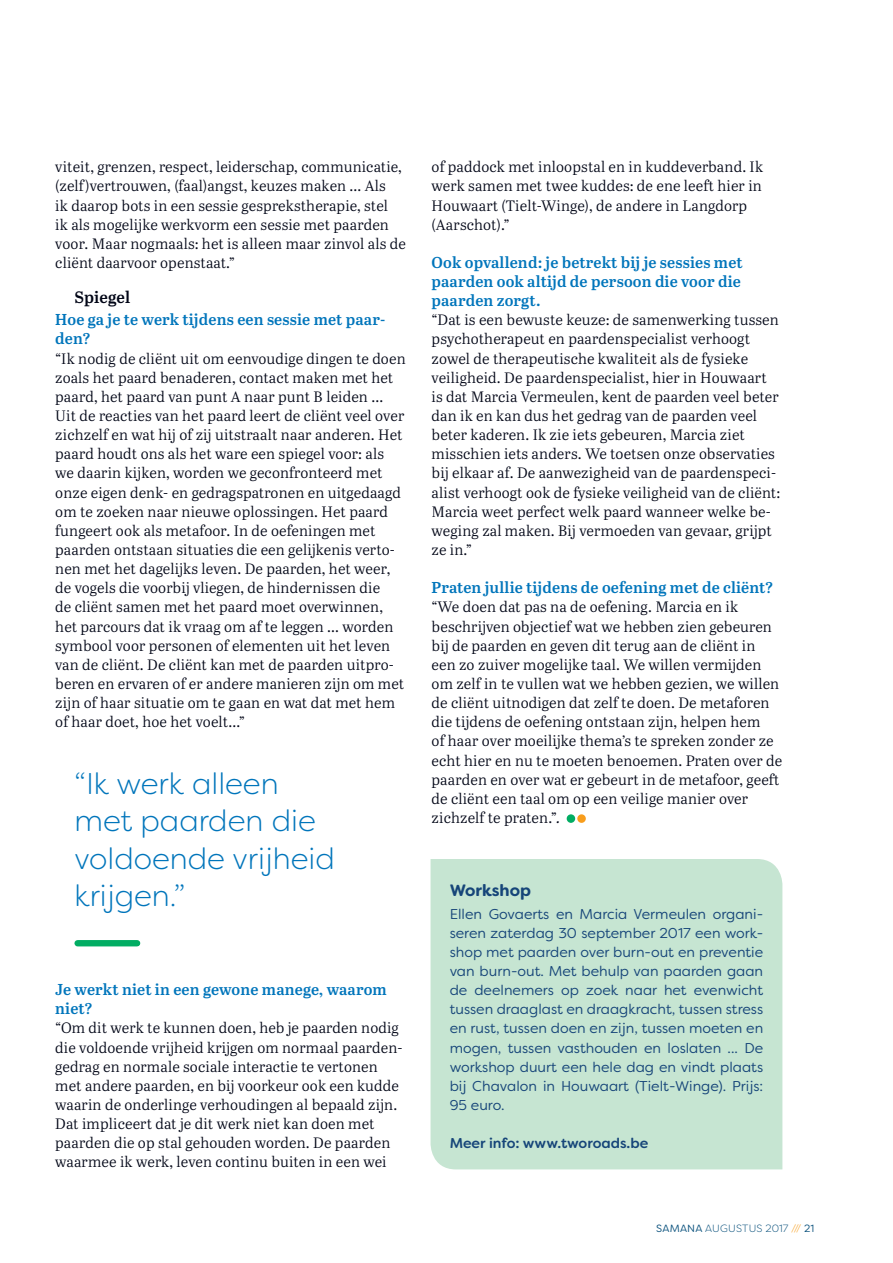
<style>
.page{position:relative;width:893px;height:1263px;background:#fff}
.page>*{position:absolute;margin:0;border:0;box-sizing:border-box;transform-origin:0 0}
.t1{font:300 30px/37.5px "Filson Soft";color:#0075bb}
.t2{font:700 16.5px "Filson Soft";color:#164579}
.t3{font:600 15.75px/19.2px "Abril Text";letter-spacing:.01em;color:#0075bb}
.t4{font:15px/19.2px "Abril Text Lt";letter-spacing:.01em;color:#000516}
.t5{font:14.25px/19.2px "Filson Soft";color:#164579;text-align:justify}
.t6{font:500 14.25px "Filson Soft";color:#164579}
.t7{font:300 10.5px "Filson Soft";letter-spacing:.02em;color:#074f7b}
.s1{font-style:italic}
.s2{font-weight:400}
.s3{color:#f89d1c}
</style>
<div class="page">
<div style="left:431px;top:859px;width:351px;height:310px;background:#c6e5d2"></div>
<div style="left:567px;top:814px;width:8px;height:9px;background:#01ad63;border-radius:50%"></div>
<div style="left:577px;top:814px;width:9px;height:9px;background:#f89d1c;border-radius:50%"></div>
<svg style="left:78px;top:940px;width:63px;height:6px"></svg>
<p class="t4" style="left:55px;top:157px;width:352px">viteit, grenzen, respect, leiderschap, communicatie, (zelf)vertrouwen, (faal)angst, keuzes maken … Als<br>ik daarop bots in een sessie gesprekstherapie, stel<br>ik als mogelijke werkvorm een sessie met paarden voor. Maar nogmaals: het is alleen maar zinvol als de cliënt daarvoor openstaat.”</p>
<p class="t3" style="left:55px;top:309px;width:332px">Hoe ga je te werk tijdens een sessie met paar&shy;den?</p>
<p class="t4" style="left:55px;top:348px;width:352px">“Ik nodig de cliënt uit om eenvoudige dingen te doen zoals het paard benaderen, contact maken met het paard, het paard van punt A naar punt B leiden … Uit de reacties van het paard leert de cliënt veel over zichzelf en wat hij of zij uitstraalt naar anderen. Het paard houdt ons als het ware een spiegel voor: als we daarin kijken, worden we geconfronteerd met onze eigen denk- en gedragspatronen en uitgedaagd om te zoeken naar nieuwe oplossingen. Het paard fungeert ook als metafoor. In de oefeningen met paarden ontstaan situaties die een gelijkenis verto&shy;nen met het dagelijks leven. De paarden, het weer, de vogels die voorbij vliegen, de hindernissen die<br>de cliënt samen met het paard moet overwinnen, het parcours dat ik vraag om af te leggen … worden symbool voor personen of elementen uit het leven van de cliënt. De cliënt kan met de paarden uitpro&shy;beren en ervaren of er andere manieren zijn om met zijn of haar situatie om te gaan en wat dat met hem of haar doet, hoe het voelt…”</p>
<h1 class="t1" style="left:74px;top:764px;width:262px">“Ik werk alleen met paarden die voldoende vrijheid krijgen.”</h1>
<p class="t3" style="left:55px;top:979px;width:333px">Je werkt niet in een gewone manege, waarom niet?</p>
<p class="t4" style="left:55px;top:1018px;width:349px">“Om dit werk te kunnen doen, heb je paarden nodig die voldoende vrijheid krijgen om normaal paarden&shy;gedrag en normale sociale interactie te vertonen met andere paarden, en bij voorkeur ook een kudde waarin de onderlinge verhoudingen al bepaald zijn.<br>Dat impliceert dat je dit werk niet kan doen met paarden die op stal gehouden worden. De paarden waarmee ik werk, leven continu buiten in een wei</p>
<p class="t4" style="left:432px;top:157px;width:333px">of paddock met inloopstal en in kuddeverband. Ik werk samen met twee kuddes: de ene leeft hier in Houwaart (Tielt-Winge), de andere in Langdorp (Aarschot).”</p>
<p class="t3" style="left:432px;top:252px;width:313px">Ook opvallend: je betrekt bij je sessies met paarden ook altijd de persoon die voor die paarden zorgt.</p>
<p class="t4" style="left:432px;top:310px;width:350px">“Dat is een bewuste keuze: de samenwerking tussen psychotherapeut en paardenspecialist verhoogt zowel de therapeutische kwaliteit als de fysieke veiligheid. De paardenspecialist, hier in Houwaart is dat Marcia Vermeulen, kent de paarden veel beter dan ik en kan dus het gedrag van de paarden veel beter kaderen. Ik zie iets gebeuren, Marcia ziet misschien iets anders. We toetsen onze observaties bij elkaar af. De aanwezigheid van de paardenspeci&shy;alist verhoogt ook de fysieke veiligheid van de cliënt:<br>Marcia weet perfect welk paard wanneer welke be&shy;weging zal maken. Bij vermoeden van gevaar, grijpt ze in.”</p>
<p class="t3" style="left:432px;top:577px;width:343px">Praten jullie tijdens de oefening met de cliënt?</p>
<p class="t4" style="left:432px;top:597px;width:352px">“We doen dat pas na de oefening. Marcia en ik beschrijven objectief wat we hebben zien gebeuren bij de paarden en geven dit terug aan de cliënt in een zo zuiver mogelijke taal. We willen vermijden om zelf in te vullen wat we hebben gezien, we willen de cliënt uitnodigen dat zelf te doen. De metaforen die tijdens de oefening ontstaan zijn, helpen hem<br>of haar over moeilijke thema’s te spreken zonder ze echt hier en nu te moeten benoemen. Praten over de paarden en over wat er gebeurt in de metafoor, geeft de cliënt een taal om op een veilige manier over zichzelf te praten.”<span class="s1">.</span></p>
<p class="t2" style="left:450px;top:880px;width:83px">Workshop</p>
<p class="t5" style="left:450px;top:904px;width:315px">Ellen Govaerts en Marcia Vermeulen organi&shy;seren zaterdag 30 september 2017 een work&shy;shop met paarden over burn-out en preventie van burn-out. Met behulp van paarden gaan de deelnemers op zoek naar het evenwicht tussen draaglast en draagkracht, tussen stress en rust, tussen doen en zijn, tussen moeten en mogen, tussen vasthouden en loslaten ... De workshop duurt een hele dag en vindt plaats bij Chavalon in Houwaart (Tielt-Winge). Prijs:<br>95 euro.</p>
<p class="t6" style="left:450px;top:1134px;width:200px">Meer info: www.tworoads.be</p>
<p class="t7" style="left:656px;top:1222px;width:160px"><span class="s2">SAMANA</span> AUGUSTUS 2017 <span class="s3">///</span> <span class="s2">21</span></p>
</div>
